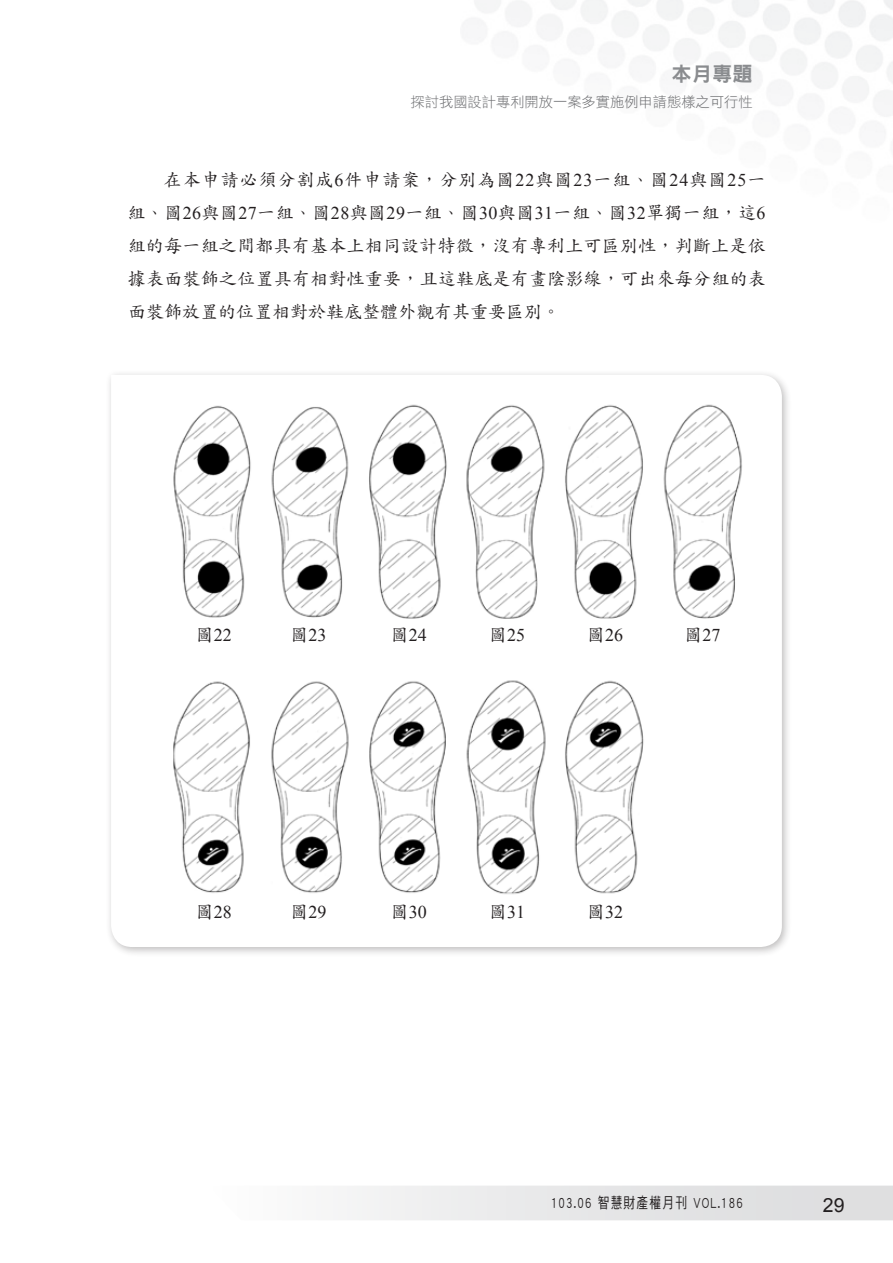
<style>
.page{position:relative;width:893px;height:1263px;background:#fff}
.page>*{position:absolute;margin:0;border:0;box-sizing:border-box;transform-origin:0 0}
.t1{font:20.25px "DF Hei Std W9";color:#8a8c8f}
.t2{font:19.5px "Arial";color:#231f20}
.t3{font:18px/33px "DF Kai Shu Std W5";color:#231f20;text-align:justify}
.t4{font:18px "Times New Roman";color:#231f20}
.t5{font:15px "DF Hei Std W5";letter-spacing:.1em;color:#231f20;scale:.78 1}
.t6{font:14.25px "DF Hei Std W3";color:#6c6d70}
.s1{font-family:"Times New Roman"}
.s2{font-family:"DF Kai Shu Std W5"}
</style>
<div class="page">
<svg style="left:347px;top:1185px;width:546px;height:35px"></svg>
<div style="left:105px;top:369px;width:687px;height:588px;background:#231f20;opacity:.3"></div>
<svg style="left:111px;top:375px;width:671px;height:572px"></svg>
<img style="left:159px;top:395px;width:589px;height:236px">
<img style="left:159px;top:674px;width:589px;height:228px">
<p class="t1" style="left:672px;top:63px;width:82px">本月專題</p>
<p class="t6" style="left:411px;top:94px;width:343px">探討我國設計專利開放一案多實施例申請態樣之可行性</p>
<p class="t3" style="left:128px;top:162px;width:640px;text-indent:36px">在本申請必須分割成<span class="s1">6</span>件申請案，分別為圖<span class="s1">22</span>與圖<span class="s1">23</span>一組、圖<span class="s1">24</span>與圖<span class="s1">25</span>一組、圖<span class="s1">26</span>與圖<span class="s1">27</span>一組、圖<span class="s1">28</span>與圖<span class="s1">29</span>一組、圖<span class="s1">30</span>與圖<span class="s1">31</span>一組、圖<span class="s1">32</span>單獨一組，這<span class="s1">6</span>組的每一組之間都具有基本上相同設計特徵，沒有專利上可區別性，判斷上是依據表面裝飾之位置具有相對性重要，且這鞋底是有畫陰影線，可出來每分組的表面裝飾放置的位置相對於鞋底整體外觀有其重要區別。</p>
<p class="t4" style="left:196px;top:623px;width:37px"><span class="s2">圖</span>22</p>
<p class="t4" style="left:291px;top:623px;width:37px"><span class="s2">圖</span>23</p>
<p class="t4" style="left:391px;top:623px;width:37px"><span class="s2">圖</span>24</p>
<p class="t4" style="left:489px;top:623px;width:37px"><span class="s2">圖</span>25</p>
<p class="t4" style="left:587px;top:623px;width:37px"><span class="s2">圖</span>26</p>
<p class="t4" style="left:685px;top:623px;width:37px"><span class="s2">圖</span>27</p>
<p class="t4" style="left:196px;top:899px;width:37px"><span class="s2">圖</span>28</p>
<p class="t4" style="left:291px;top:899px;width:37px"><span class="s2">圖</span>29</p>
<p class="t4" style="left:391px;top:899px;width:37px"><span class="s2">圖</span>30</p>
<p class="t4" style="left:489px;top:899px;width:37px"><span class="s2">圖</span>31</p>
<p class="t4" style="left:587px;top:899px;width:37px"><span class="s2">圖</span>32</p>
<p class="t5" style="left:551px;top:1194px;width:248px">103.06 智慧財產權月刊 VOL.186</p>
<p class="t2" style="left:823px;top:1192px;width:23px">29</p>
</div>
